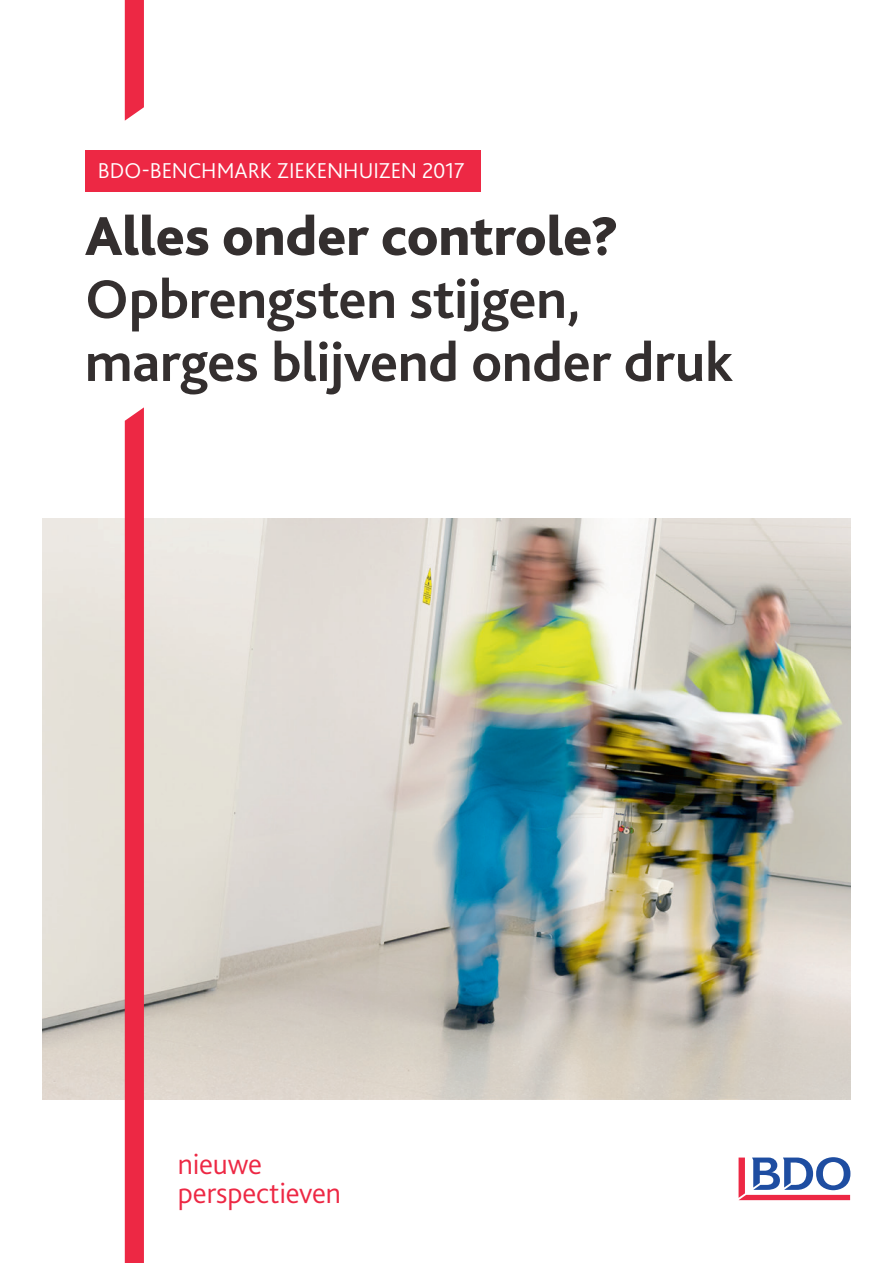
<style>
.page{position:relative;width:893px;height:1263px;background:#fff}
.page>*{position:absolute;margin:0;border:0;box-sizing:border-box;transform-origin:0 0}
.t1{font:800 57px/63px "Bliss 2";letter-spacing:-.005em;color:#342f2f}
.t2{font:700 57px "Bliss 2";letter-spacing:-.005em;color:#342f2f}
.t3{font:300 30px "Bliss 2";letter-spacing:-.005em;color:#ed2844}
.t4{font:300 22.5px "Bliss 2";letter-spacing:-.005em;color:#fff}
.s1{font-weight:700}
</style>
<div class="page">
<img style="left:43px;top:519px;width:807px;height:581px">
<svg style="left:739px;top:1157px;width:111px;height:43px"></svg>
<div style="left:85px;top:151px;width:395px;height:41px;background:#ed2844"></div>
<div style="left:125px;top:407px;width:19px;height:856px;background:#ed2844"></div>
<svg style="left:125px;top:0;width:19px;height:121px"></svg>
<p class="t4" style="left:98px;top:157px;width:368px">BDO-BENCHMARK ZIEKENHUIZEN 2017</p>
<p class="t1" style="left:85px;top:203px;width:536px">Alles onder controle?<br><span class="s1">Opbrengsten stijgen,</span></p>
<p class="t2" style="left:85px;top:327px;width:650px">marges blijvend onder druk</p>
<p class="t3" style="left:178px;top:1146px;width:86px">nieuwe</p>
<p class="t3" style="left:178px;top:1174px;width:165px">perspectieven</p>
</div>
